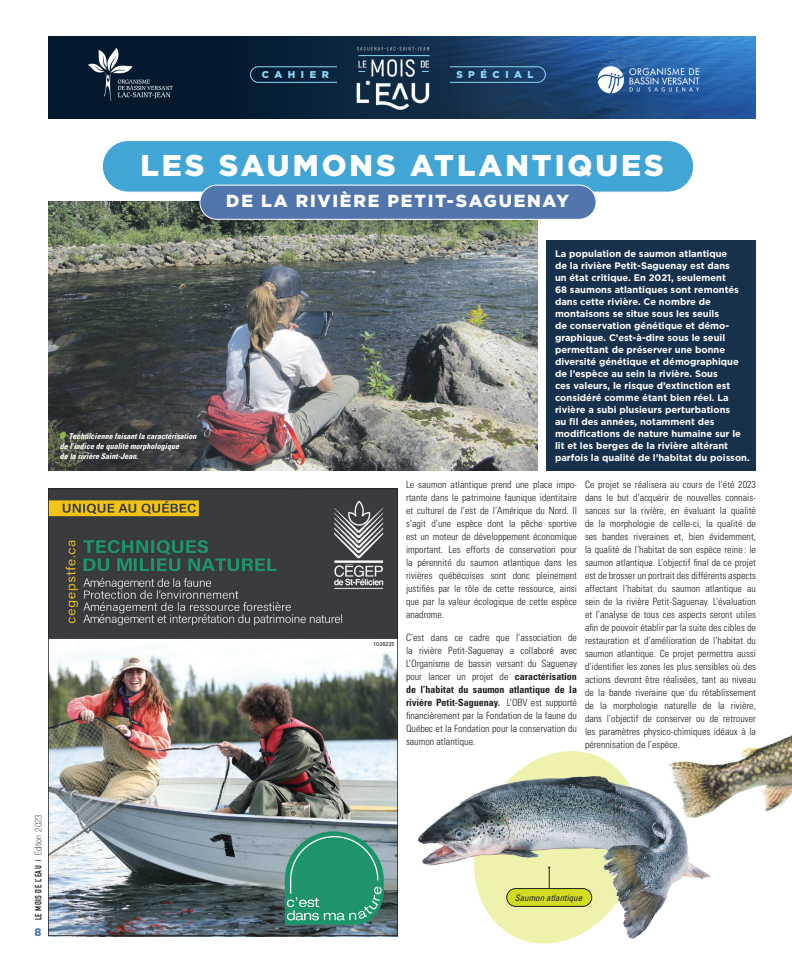
<style>
.page{position:relative;width:792px;height:972px;background:#fff}
.page>*{position:absolute;margin:0;border:0;box-sizing:border-box;transform-origin:0 0}
.t1{font:900 30px "Gotham";letter-spacing:.1em;color:#fff}
.t2{font:900 17.5px "Gotham";letter-spacing:.1em;color:#fff}
.t3{font:900 11px "Gotham";color:#5176ae}
.t4{font:300 condensed 10px/13px "Univers LT Std";color:#231f20;text-align:justify}
.t5{font:900 9.9px "Gotham";letter-spacing:.56em;color:#8dd7f7}
.t6{font:700 9.5px/12px "Gotham";color:#fff}
.t7{font:9px "DIN Engschrift Std";letter-spacing:.05em;color:#231f20}
.t8{font:italic condensed 9px "Univers LT Std";color:#231f20}
.t9{font:italic 700 condensed 8px/10px "Univers LT Std";color:#fff}
.t10{font:500 5.5px "Avenir LT Std";color:#231f20}
.s1{font-weight:700}
.s2{font-family:"Helvetica Neue LT Std";font-weight:100;font-stretch:condensed}
</style>
<div class="page">
<img style="left:48px;top:201px;width:490px;height:270px">
<img style="left:418px;top:751px;width:292px;height:193px">
<div style="left:102px;top:141px;width:592px;height:51px;background:#41a6d5;border-radius:26px"></div>
<div style="left:102px;top:140px;width:592px;height:52px;border:1px solid #fff;border-radius:26px"></div>
<div style="left:200px;top:185px;width:396px;height:34px;background:#5176ae;border-radius:17px"></div>
<div style="left:200px;top:185px;width:396px;height:35px;border:1px solid #fff;border-radius:17px"></div>
<svg style="left:60px;top:431px;width:6px;height:8px"></svg>
<img style="left:632px;top:735px;width:160px;height:139px">
<div style="left:546px;top:240px;width:210px;height:231px;background:#17314d"></div>
<div style="left:507px;top:889px;width:85px;height:17px;background:#d1dc23;border-radius:9px"></div>
<div style="left:506px;top:888px;width:86px;height:19px;border:1px solid #231f20;border-radius:9px"></div>
<svg style="left:548px;top:866px;width:2px;height:22px"></svg>
<div style="left:48px;top:36px;width:708px;height:83px;background:linear-gradient(to bottom,#061c33,#061c33)"></div>
<img style="left:373px;top:36px;width:383px;height:83px">
<img style="left:351px;top:57px;width:17px;height:13px">
<img style="left:418px;top:57px;width:16px;height:13px">
<img style="left:368px;top:57px;width:48px;height:20px">
<img style="left:354px;top:77px;width:80px;height:33px">
<img style="left:350px;top:43px;width:84px;height:10px">
<hr style="left:358px;top:55px;width:71px;height:1px;background:#8dd7f7">
<svg style="left:250px;top:66px;width:86px;height:17px"></svg>
<svg style="left:450px;top:66px;width:96px;height:17px;background:#264c71"></svg>
<img style="left:596px;top:62px;width:106px;height:34px">
<img style="left:88px;top:47px;width:89px;height:54px">
<img style="left:50px;top:491px;width:346px;height:443px">
<div style="left:48px;top:489px;width:350px;height:447px;border:1px solid #231f20"></div>
<p class="t5" style="left:262px;top:68px;width:69px">CAHIER</p>
<p class="t5" style="left:456px;top:68px;width:79px">SPÉCIAL</p>
<h1 class="t1" style="left:140px;top:144px;width:525px">LES SAUMONS ATLANTIQUES</h1>
<h2 class="t2" style="left:226px;top:189px;width:344px">DE LA RIVIÈRE PETIT-SAGUENAY</h2>
<p class="t9" style="left:60px;top:431px;width:138px;text-indent:9px">Technicienne faisant la caractérisation de l’indice de qualité morphologique<br>de la rivière Saint-Jean.</p>
<p class="t10" style="left:373px;top:641px;width:23px">1028235</p>
<p class="t6" style="left:555px;top:247px;width:196px">La population de saumon atlantique<br>de la rivière Petit-Saguenay est dans<br>un état critique. En 2021, seulement<br>68 saumons atlantiques sont remontés dans cette rivière. Ce nombre de montaisons se situe sous les seuils<br>de conservation génétique et démo&shy;graphique. C’est-à-dire sous le seuil permettant de préserver une bonne diversité génétique et démographique de l’espèce au sein la rivière. Sous<br>ces valeurs, le risque d’extinction est considéré comme étant bien réel. La rivière a subi plusieurs perturbations<br>au fil des années, notamment des modifications de nature humaine sur le lit et les berges de la rivière altérant parfois la qualité de l’habitat du poisson.</p>
<p class="t4" style="left:406px;top:478px;width:173px">Le saumon atlantique prend une place impo&shy;rtante dans le patrimoine faunique identitaire et culturel de l’est de l’Amérique du Nord. Il s’agit d’une espèce dont la pêche sportive est un moteur de développement économique important. Les efforts de conservation pour la pérennité du saumon atlantique dans les rivières québécoises sont donc pleinement justifiés par le rôle de cette ressource, ainsi que par la valeur écologique de cette espèce anadrome.</p>
<p class="t4" style="left:406px;top:631px;width:173px">C’est dans ce cadre que l’association de la rivière Petit-Saguenay a collaboré avec L’Organisme de bassin versant du Saguenay pour lancer un projet de <span class="s1">caractérisation de l’habitat du saumon atlantique de la rivière Petit-Saguenay.</span> L’OBV est supporté financièrement par la Fondation de la faune du Québec et la Fondation pour la conservation du saumon atlantique.</p>
<p class="t4" style="left:585px;top:478px;width:173px">Ce projet se réalisera au cours de l’été 2023 dans le but d’acquérir de nouvelles connais&shy;sances sur la rivière, en évaluant la qualité de la morphologie de celle-ci, la qualité de ses bandes riveraines et, bien évidemment, la qualité de l’habitat de son espèce reine : le saumon atlantique. L’objectif final de ce projet est de brosser un portrait des différents aspects affectant l’habitat du saumon atlantique au sein de la rivière Petit-Saguenay. L’évaluation et l’analyse de tous ces aspects seront utiles afin de pouvoir établir par la suite des cibles de restauration et d’amélioration de l’habitat du saumon atlantique. Ce projet permettra aussi d’identifier les zones les plus sensibles où des actions devront être réalisées, tant au niveau de la bande riveraine que du rétablissement de la morphologie naturelle de la rivière, dans l’objectif de conserver ou de retrouver les paramètres physico-chimiques idéaux à la pérennisation de l’espèce.</p>
<p class="t7" style="left:33px;top:920px;width:108px;rotate:-90deg">LE MOIS DE L’EAU <span class="s2">Édition 2023</span></p>
<p class="t3" style="left:35px;top:924px;width:8px">8</p>
<p class="t8" style="left:515px;top:892px;width:69px">Saumon atlantique</p>
</div>
